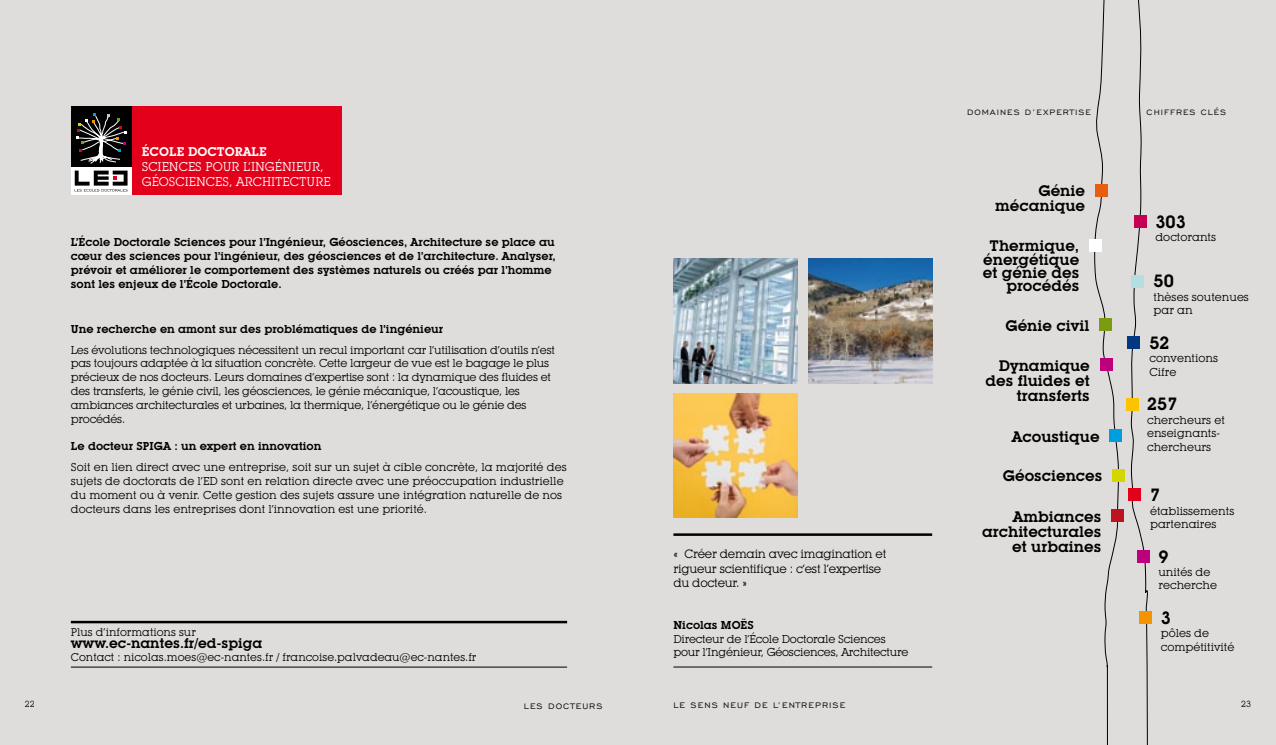
<style>
.page{position:relative;width:1276px;height:745px;background:#fff}
.page>*{position:absolute;margin:0;border:0;box-sizing:border-box;transform-origin:0 0}
.t1{font:600 17.5px "Lubalin Graph IT Cby BT";color:#000}
.t2{font:600 15px/15px "Lubalin Graph IT Cby BT";color:#000;text-align:right}
.t3{font:600 13.75px "Lubalin Graph IT Cby BT";color:#000}
.t4{font:12.5px "Lubalin Graph IT Cby BT";color:#fff}
.t5{font:600 12.5px "Lubalin Graph IT Cby BT";color:#fff}
.t6{font:11.88px/14.4px "Lubalin Graph IT Cby BT";letter-spacing:-.02em;color:#000}
.t7{font:11.25px/13.8px "Lubalin Graph IT Cby BT";letter-spacing:-.02em;color:#000}
.t8{font:11.25px/13.4px "Lubalin Graph IT Cby BT";color:#000}
.t9{font:600 11.25px/13.8px "Lubalin Graph IT Cby BT";color:#000}
.t10{font:11px "Lubalin Graph IT Cby BT";color:#000}
.t11{font:10.25px "Engravers Gothic BT";letter-spacing:.1em;color:#000}
.t12{font:10px "Engravers Gothic BT";letter-spacing:.1em;color:#000}
.t13{font:8.75px "Lubalin Graph IT Cby BT";color:#000}
</style>
<div class="page">
<div style="left:0;top:0;width:1276px;height:744px;background:#dfdddb"></div>
<svg style="left:1129px;top:0;width:19px;height:744px"></svg>
<svg style="left:1093px;top:0;width:25px;height:744px"></svg>
<img style="left:808px;top:259px;width:124px;height:124px">
<img style="left:673px;top:259px;width:124px;height:124px">
<img style="left:673px;top:393px;width:124px;height:124px">
<div style="left:1095px;top:184px;width:13px;height:12px;background:#e95d0f"></div>
<div style="left:1100px;top:358px;width:13px;height:13px;background:#bd007b"></div>
<div style="left:1098px;top:318px;width:13px;height:13px;background:#7a9c13"></div>
<div style="left:1088px;top:238px;width:13px;height:13px;background:#fff"></div>
<div style="left:1108px;top:428px;width:13px;height:13px;background:#009ee0"></div>
<div style="left:1112px;top:468px;width:13px;height:13px;background:#d4d600"></div>
<div style="left:1111px;top:508px;width:13px;height:13px;background:#bd1220"></div>
<div style="left:1126px;top:336px;width:13px;height:13px;background:#003882"></div>
<div style="left:1131px;top:274px;width:13px;height:13px;background:#b5dee2"></div>
<div style="left:1126px;top:397px;width:12px;height:13px;background:#fcc400"></div>
<div style="left:1134px;top:215px;width:13px;height:13px;background:#c50053"></div>
<div style="left:1127px;top:488px;width:13px;height:13px;background:#e2001a"></div>
<div style="left:1137px;top:549px;width:13px;height:13px;background:#bd007b"></div>
<div style="left:1139px;top:610px;width:13px;height:13px;background:#f39400"></div>
<div style="left:131px;top:106px;width:211px;height:89px;background:#e2001a"></div>
<div style="left:71px;top:134px;width:60px;height:61px;background:linear-gradient(to right,#fff,#fff)"></div>
<div style="left:71px;top:106px;width:60px;height:61px;background:#000"></div>
<svg style="left:75px;top:113px;width:53px;height:78px"></svg>
<hr style="left:71px;top:620px;width:496px;height:3px;background:#000">
<hr style="left:71px;top:666px;width:496px;height:1px;background:#000">
<hr style="left:673px;top:666px;width:259px;height:1px;background:#000">
<hr style="left:673px;top:533px;width:259px;height:2px;background:#000">
<p class="t5" style="left:142px;top:143px;width:127px">ÉCOLE DOCTORALE</p>
<p class="t4" style="left:142px;top:158px;width:81px">Sciences Pour</p>
<p class="t4" style="left:243px;top:158px;width:22px">l’Ingénieur</p>
<p class="t4" style="left:320px;top:158px;width:5px">,</p>
<p class="t4" style="left:142px;top:173px;width:19px">Géos</p>
<p class="t4" style="left:175px;top:173px;width:133px">ciences, Architecture</p>
<p class="t9" style="left:71px;top:235px;width:486px">L’École Doctorale Sciences pour l’Ingénieur, Géosciences, Architecture se place au cœur des sciences pour l’ingénieur, des géosciences et de l’architecture. Analyser, prévoir et améliorer le comportement des systèmes naturels ou créés par l’homme sont les enjeux de l’École Doctorale.</p>
<p class="t9" style="left:71px;top:321px;width:374px">Une recherche en amont sur des problématiques de l’ingénieur</p>
<p class="t7" style="left:71px;top:342px;width:485px">Les évolutions technologiques nécessitent un recul important car l’utilisation d’outils n’est pas toujours adaptée à la situation concrète. Cette largeur de vue est le bagage le plus précieux de nos docteurs. Leurs domaines d’expertise sont : la dynamique des fluides et des transferts, le génie civil, les géosciences, le génie mécanique, l’acoustique, les ambiances architecturales et urbaines, la thermique, l’énergétique ou le génie des procédés.</p>
<p class="t9" style="left:71px;top:439px;width:252px">Le docteur SPIGA : un expert en innovation</p>
<p class="t8" style="left:71px;top:460px;width:497px;line-height:13.8px">Soit en lien direct avec une entreprise, soit sur un sujet à cible concrète, la majorité des sujets de doctorats de l’ED sont en relation directe avec une préoccupation industrielle du moment ou à venir. Cette gestion des sujets assure une intégration naturelle de nos docteurs dans les entreprises dont l’innovation est une priorité.</p>
<p class="t10" style="left:71px;top:624px;width:126px">Plus d’informations sur</p>
<p class="t3" style="left:71px;top:634px;width:193px">www.ec-nantes.fr/ed-spiga</p>
<p class="t10" style="left:71px;top:649px;width:407px">Contact : nicolas.moes@ec-nantes.fr / francoise.palvadeau@ec-nantes.fr</p>
<p class="t6" style="left:673px;top:546px;width:214px">« Créer demain avec imagination et rigueur scientifique : c’est l’expertise du docteur. »</p>
<p class="t9" style="left:673px;top:617px;width:82px">Nicolas MOËS</p>
<p class="t7" style="left:673px;top:631px;width:237px">Directeur de l’école Doctorale Sciences pour l’Ingénieur, Géosciences, Architecture</p>
<p class="t12" style="left:967px;top:107px;width:125px">domaines d’expertise</p>
<p class="t12" style="left:1146px;top:107px;width:81px">chiffres clés</p>
<h2 class="t2" style="left:995px;top:183px;width:91px">Génie mécanique</h2>
<h2 class="t2" style="left:983px;top:239px;width:98px;line-height:13.4px">Thermique, énergétique et génie des procédés</h2>
<h2 class="t2" style="left:1005px;top:318px;width:85px">Génie civil</h2>
<h2 class="t2" style="left:985px;top:358px;width:106px">Dynamique des fluides et transferts</h2>
<h2 class="t2" style="left:1012px;top:428px;width:89px">Acoustique</h2>
<h2 class="t2" style="left:1003px;top:468px;width:101px">Géosciences</h2>
<h2 class="t2" style="left:982px;top:508px;width:121px">Ambiances architecturales et urbaines</h2>
<h1 class="t1" style="left:1155px;top:211px;width:32px">303</h1>
<p class="t8" style="left:1155px;top:230px;width:62px">doctorants</p>
<h1 class="t1" style="left:1153px;top:270px;width:22px">50</h1>
<p class="t8" style="left:1153px;top:290px;width:97px">thèses soutenues par an</p>
<h1 class="t1" style="left:1149px;top:332px;width:22px">52</h1>
<p class="t8" style="left:1149px;top:351px;width:70px">conventions<br>Cifre</p>
<h1 class="t1" style="left:1147px;top:393px;width:32px">257</h1>
<p class="t8" style="left:1147px;top:412px;width:79px">chercheurs et enseignants&shy;chercheurs</p>
<h1 class="t1" style="left:1150px;top:484px;width:12px">7</h1>
<p class="t8" style="left:1150px;top:503px;width:86px">établissements partenaires</p>
<h1 class="t1" style="left:1158px;top:545px;width:12px">9</h1>
<p class="t8" style="left:1158px;top:565px;width:60px">unités de recherche</p>
<h1 class="t1" style="left:1160px;top:606px;width:12px">3</h1>
<p class="t8" style="left:1160px;top:626px;width:75px">pôles de compétitivité</p>
<p class="t13" style="left:25px;top:698px;width:11px">22</p>
<p class="t11" style="left:673px;top:699px;width:173px">Le sens neuf de l’entreprise</p>
<p class="t13" style="left:1241px;top:698px;width:11px">23</p>
<p class="t11" style="left:524px;top:699px;width:80px">Les docteurs</p>
</div>
